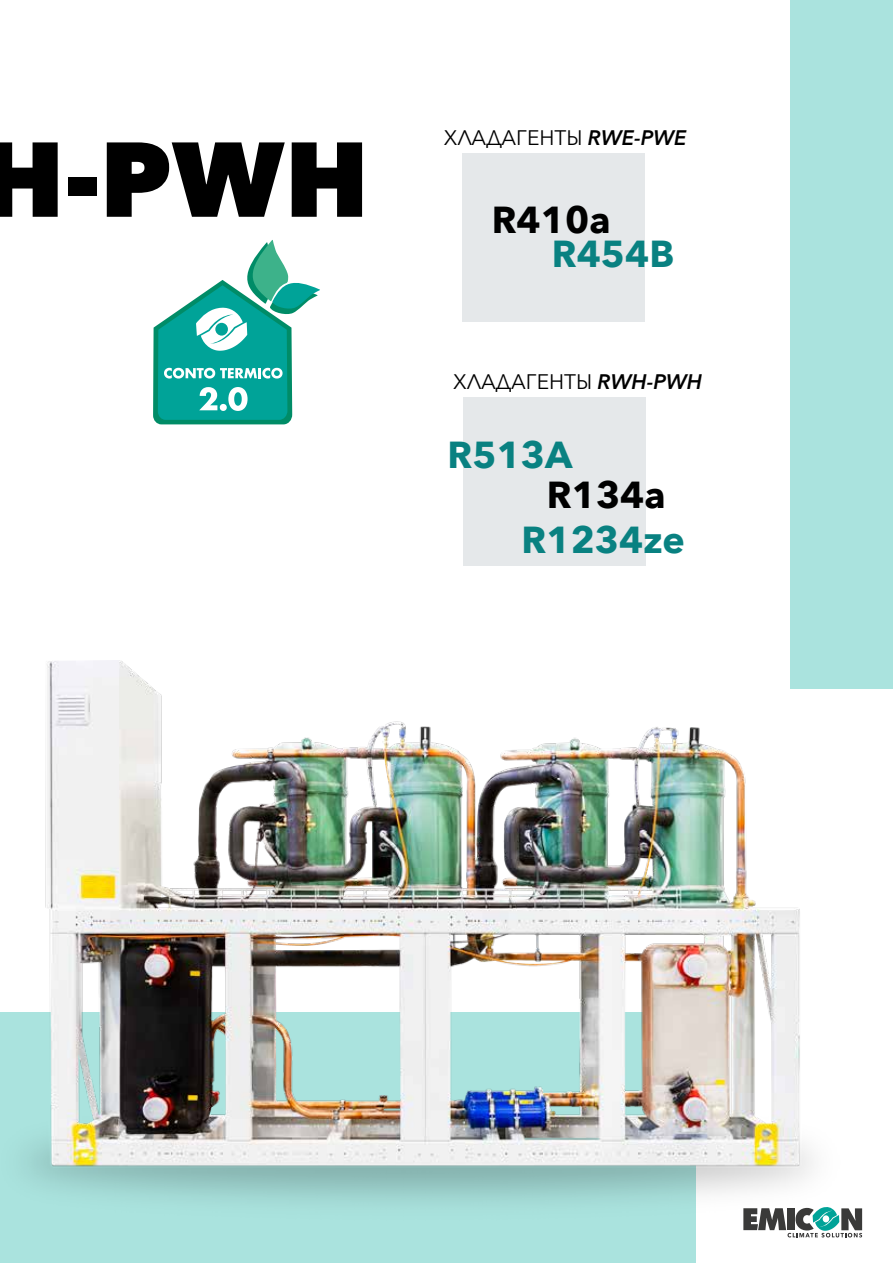
<style>
.page{position:relative;width:893px;height:1263px;background:#fff}
.page>*{position:absolute;margin:0;border:0;box-sizing:border-box;transform-origin:0 0}
.t1{font:800 105px "Avenir Next";color:#000}
.t2{font:700 37.5px "Avenir Next";color:#098181}
.t3{font:700 37.5px "Avenir Next";color:#000}
.t4{font:21px "Avenir Next";color:#000}
.s1{font-weight:600;font-style:italic}
</style>
<div class="page">
<div style="left:0;top:1012px;width:695px;height:251px;background:#aae3de"></div>
<div style="left:462px;top:153px;width:183px;height:169px;background:#e5e8ea"></div>
<div style="left:463px;top:397px;width:183px;height:169px;background:#e5e8ea"></div>
<img style="left:28px;top:661px;width:785px;height:576px">
<svg style="left:743px;top:1206px;width:119px;height:31px"></svg>
<div style="left:791px;top:0;width:102px;height:689px;background:#aae3de"></div>
<svg style="left:153px;top:240px;width:167px;height:184px"></svg>
<h1 class="t1" style="left:-20px;top:115px;width:390px">H-PWH</h1>
<p class="t4" style="left:444px;top:120px;width:244px">ХЛАДАГЕНТЫ <span class="s1">RWE-PWE</span></p>
<h2 class="t3" style="left:492px;top:187px;width:120px">R410a</h2>
<h2 class="t2" style="left:552px;top:222px;width:124px">R454B</h2>
<p class="t4" style="left:453px;top:364px;width:250px">ХЛАДАГЕНТЫ <span class="s1">RWH-PWH</span></p>
<h2 class="t2" style="left:448px;top:422px;width:126px">R513A</h2>
<h2 class="t3" style="left:547px;top:462px;width:120px">R134a</h2>
<h2 class="t2" style="left:522px;top:507px;width:165px">R1234ze</h2>
</div>
